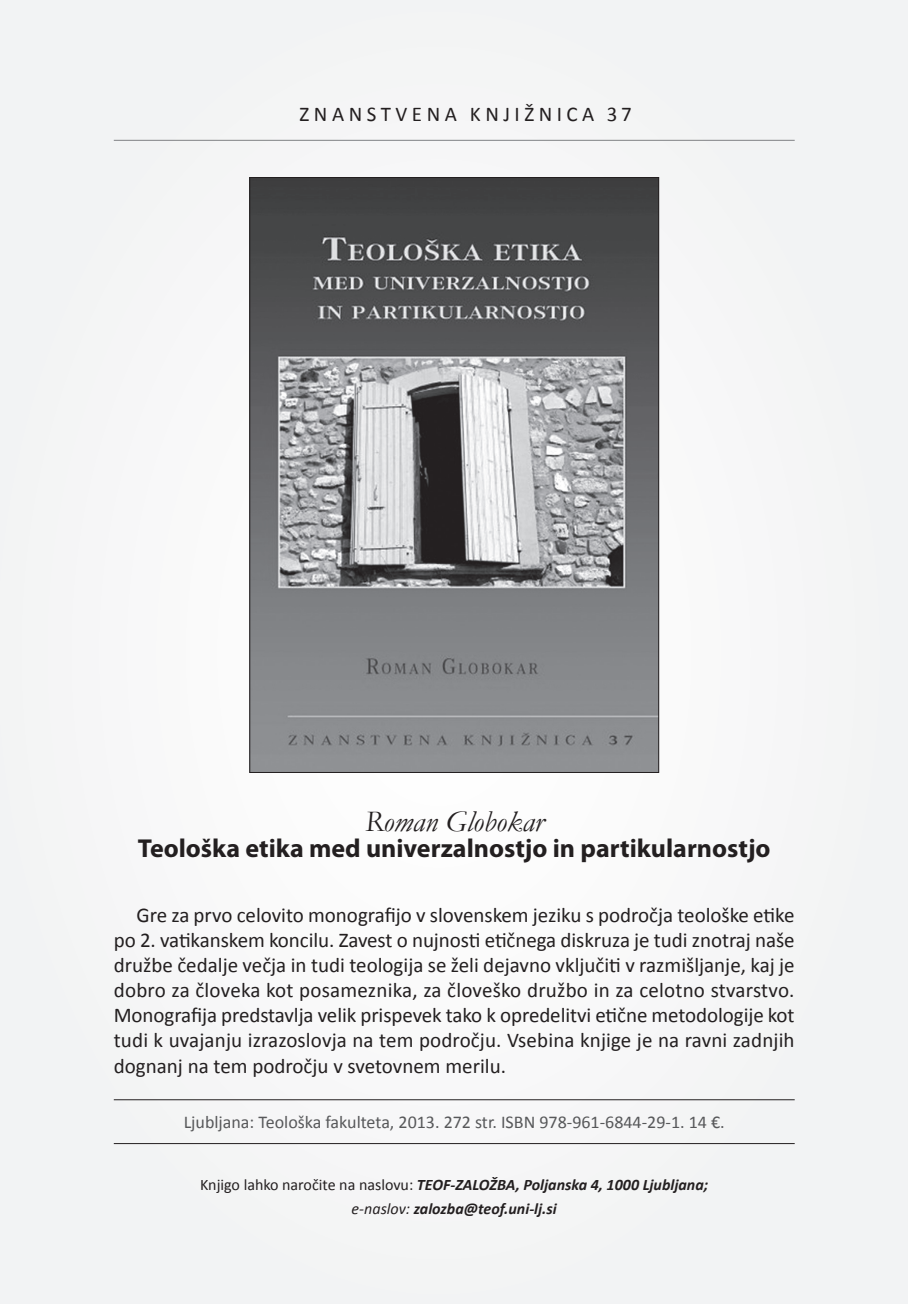
<style>
.page{position:relative;width:908px;height:1304px;background:#fff}
.page>*{position:absolute;margin:0;border:0;box-sizing:border-box;transform-origin:0 0}
.t1{font:italic 30px "Garamond";color:#231f20}
.t2{font:700 26px "Myriad Pro";color:#231f20}
.t3{font:21px/25px "Calibri";color:#231f20;text-align:justify}
.t4{font:18px "Calibri";color:#57585a}
.t5{font:italic 700 16px/24.8px "Calibri";color:#231f20;text-align:center}
.s1{font-weight:400;font-style:normal}
.s2{font-weight:400}
</style>
<div class="page">
<div style="left:0;top:0;width:907px;height:1303px;background:#f4f5f5"></div>
<img style="left:251px;top:179px;width:406px;height:591px">
<hr style="left:114px;top:1142px;width:680px;height:1px;background:#231f20">
<hr style="left:114px;top:1098px;width:680px;height:1px;background:#231f20">
<hr style="left:114px;top:140px;width:680px;height:1px;background:#808285">
<p class="t3" style="left:299px;top:102px;width:31px">Znanstvena</p>
<p class="t3" style="left:469px;top:102px;width:15px">knjižnica</p>
<p class="t3" style="left:606px;top:102px;width:26px">37</p>
<h1 class="t1" style="left:364px;top:801px;width:180px">Roman Globokar</h1>
<p class="t2" style="left:138px;top:831px;width:634px">Teološka etika med univerzalnostjo in partikularnostjo</p>
<p class="t3" style="left:114px;top:902px;width:682px;text-indent:23px">Gre za prvo celovito monografijo v slovenskem jeziku s področja teološke etike po 2. vatikanskem koncilu. Zavest o nujnosti etičnega diskruza je tudi znotraj naše družbe čedalje večja in tudi teologija se želi dejavno vključiti v razmišljanje, kaj je dobro za človeka kot posameznika, za človeško družbo in za celotno stvarstvo.<br>Monografija predstavlja velik prispevek tako k opredelitvi etične metodologije kot tudi k uvajanju izrazoslovja na tem področju. Vsebina knjige je na ravni zadnjih dognanj na tem področju v svetovnem merilu.</p>
<p class="t4" style="left:184px;top:1110px;width:542px">Ljubljana: Teološka fakulteta, 2013. 272 str. ISBN 978-961-6844-29-1. 14 €.</p>
<p class="t5" style="left:200px;top:1171px;width:509px"><span class="s1">Knjigo lahko naročite na naslovu:</span> TEOF-ZALOŽBA, Poljanska 4, 1000 Ljubljana; <span class="s2">e-naslov:</span> zalozba@teof.uni-lj.si</p>
</div>
